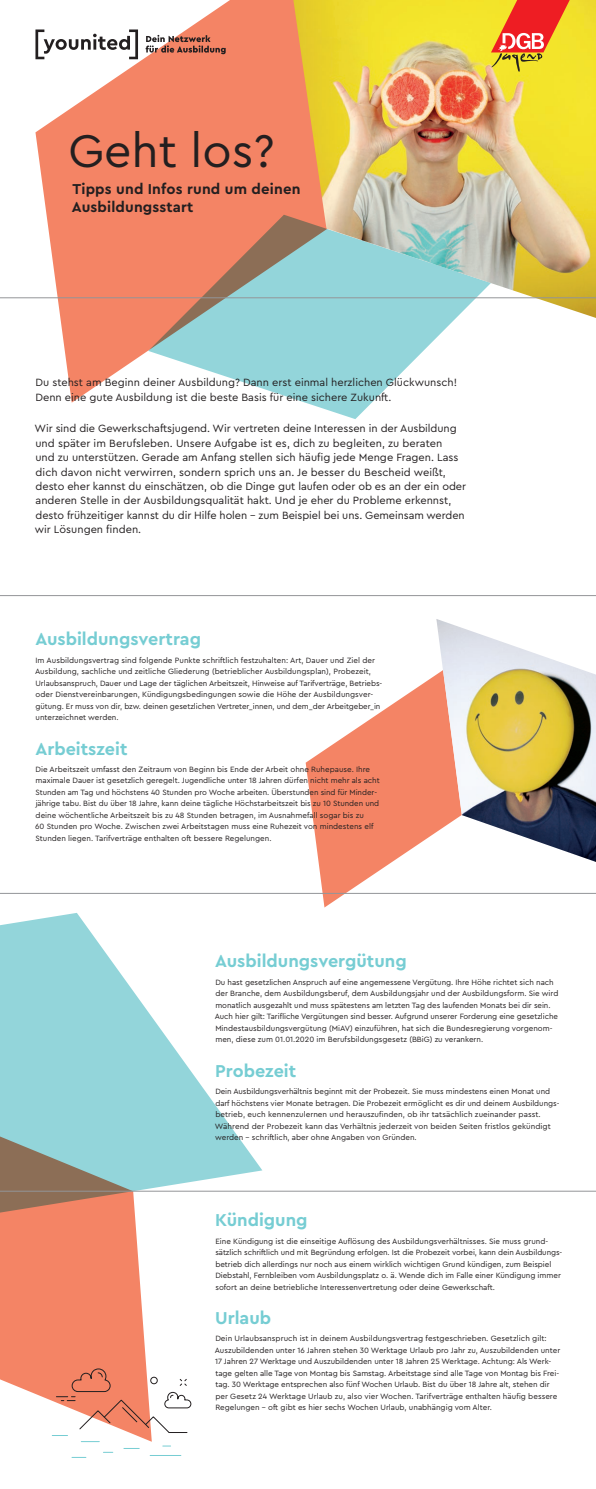
<style>
.page{position:relative;width:596px;height:1489px;background:#fff}
.page>*{position:absolute;margin:0;border:0;box-sizing:border-box;transform-origin:0 0}
.t1{font:48px "Cera PRO";color:#231f20}
.t2{font:700 18px "Cera PRO";color:#76cdd3}
.t3{font:700 15px/18px "Cera PRO";letter-spacing:.01em;color:#231f20}
.t4{font:11px/14.4px "Cera PRO";color:#231f20}
.t5{font:8px/11.5px "Cera PRO";letter-spacing:-.005em;color:#231f20}
</style>
<div class="page">
<svg style="left:35px;top:0;width:258px;height:402px;fill:#f48465"></svg>
<svg style="left:0;top:913px;width:262px;height:279px;fill:#93d5da"></svg>
<svg style="left:148px;top:215px;width:308px;height:204px;fill:#93d5da"></svg>
<svg style="left:0;top:1106px;width:152px;height:330px;background:#d49f8c"></svg>
<svg style="left:305px;top:675px;width:156px;height:232px;fill:#f48465"></svg>
<img style="left:293px;top:0;width:302px;height:318px">
<img style="left:436px;top:619px;width:159px;height:242px">
<svg style="left:52px;top:1367px;width:139px;height:90px"></svg>
<svg style="left:35px;top:29px;width:190px;height:30px"></svg>
<svg style="left:490px;top:0;width:83px;height:72px;background:#eb9034"></svg>
<hr style="left:0;top:297px;width:595px;height:1px;background:#939598">
<hr style="left:0;top:595px;width:595px;height:1px;background:#939598">
<hr style="left:0;top:893px;width:595px;height:1px;background:#939598">
<hr style="left:0;top:1190px;width:595px;height:1px;background:#939598">
<h1 class="t1" style="left:68px;top:119px;width:208px">Geht los?</h1>
<h3 class="t3" style="left:72px;top:179px;width:230px">Tipps und Infos rund um deinen<br>Ausbildungsstart</h3>
<h3 class="t4" style="left:35px;top:375px;width:423px">Du stehst am Beginn deiner Ausbildung? Dann erst einmal herzlichen Glückwunsch!<br>Denn eine gute Ausbildung ist die beste Basis für eine sichere Zukunft.</h3>
<p class="t4" style="left:34px;top:421px;width:433px">Wir sind die Gewerkschaftsjugend. Wir vertreten deine Interessen in der Ausbildung und später im Berufsleben. Unsere Aufgabe ist es, dich zu begleiten, zu beraten<br>und zu unterstützen. Gerade am Anfang stellen sich häufig jede Menge Fragen. Lass dich davon nicht verwirren, sondern sprich uns an. Je besser du Bescheid weißt, desto eher kannst du einschätzen, ob die Dinge gut laufen oder ob es an der ein oder anderen Stelle in der Ausbildungsqualität hakt. Und je eher du Probleme erkennst, desto frühzeitiger kannst du dir Hilfe holen – zum Beispiel bei uns. Gemeinsam werden wir Lösungen finden.</p>
<h2 class="t2" style="left:35px;top:627px;width:167px">Ausbildungsvertrag</h2>
<p class="t5" style="left:35px;top:653px;width:348px">Im Ausbildungsvertrag sind folgende Punkte schriftlich festzuhalten: Art, Dauer und Ziel der Ausbildung, sachliche und zeitliche Gliederung (betrieblicher Ausbildungsplan), Probezeit, Urlaubsanspruch, Dauer und Lage der täglichen Arbeitszeit, Hinweise auf Tarifverträge, Betriebs&shy;oder Dienstvereinbarungen, Kündigungsbedingungen sowie die Höhe der Ausbildungsver&shy;gütung. Er muss von dir, bzw. deinen gesetzlichen Vertreter_innen, und dem_der Arbeitgeber_in unterzeichnet werden.</p>
<h2 class="t2" style="left:35px;top:736px;width:93px">Arbeitszeit</h2>
<p class="t5" style="left:35px;top:763px;width:346px">Die Arbeitszeit umfasst den Zeitraum von Beginn bis Ende der Arbeit ohne Ruhepause. Ihre maximale Dauer ist gesetzlich geregelt. Jugendliche unter 18 Jahren dürfen nicht mehr als acht Stunden am Tag und höchstens 40 Stunden pro Woche arbeiten. Überstunden sind für Minder&shy;jährige tabu. Bist du über 18 Jahre, kann deine tägliche Höchstarbeitszeit bis zu 10 Stunden und deine wöchentliche Arbeitszeit bis zu 48 Stunden betragen, im Ausnahmefall sogar bis zu<br>60 Stunden pro Woche. Zwischen zwei Arbeitstagen muss eine Ruhezeit von mindestens elf Stunden liegen. Tarifverträge enthalten oft bessere Regelungen.</p>
<h2 class="t2" style="left:215px;top:949px;width:193px">Ausbildungsvergütung</h2>
<p class="t5" style="left:215px;top:975px;width:345px">Du hast gesetzlichen Anspruch auf eine angemessene Vergütung. Ihre Höhe richtet sich nach der Branche, dem Ausbildungsberuf, dem Ausbildungsjahr und der Ausbildungsform. Sie wird monatlich ausgezahlt und muss spätestens am letzten Tag des laufenden Monats bei dir sein.<br>Auch hier gilt: Tarifliche Vergütungen sind besser. Aufgrund unserer Forderung eine gesetzliche Mindestausbildungsvergütung (MiAV) einzuführen, hat sich die Bundesregierung vorgenom&shy;men, diese zum 01.01.2020 im Berufsbildungsgesetz (BBiG) zu verankern.</p>
<h2 class="t2" style="left:215px;top:1058px;width:82px">Probezeit</h2>
<p class="t5" style="left:215px;top:1085px;width:346px">Dein Ausbildungsverhältnis beginnt mit der Probezeit. Sie muss mindestens einen Monat und darf höchstens vier Monate betragen. Die Probezeit ermöglicht es dir und deinem Ausbildungs&shy;betrieb, euch kennenzulernen und herauszufinden, ob ihr tatsächlich zueinander passt.<br>Während der Probezeit kann das Verhältnis jederzeit von beiden Seiten fristlos gekündigt werden – schriftlich, aber ohne Angaben von Gründen.</p>
<h2 class="t2" style="left:215px;top:1208px;width:94px">Kündigung</h2>
<p class="t5" style="left:215px;top:1234px;width:348px">Eine Kündigung ist die einseitige Auflösung des Ausbildungsverhältnisses. Sie muss grund&shy;sätzlich schriftlich und mit Begründung erfolgen. Ist die Probezeit vorbei, kann dein Ausbildungs&shy;betrieb dich allerdings nur noch aus einem wirklich wichtigen Grund kündigen, zum Beispiel Diebstahl, Fernbleiben vom Ausbildungsplatz o. ä. Wende dich im Falle einer Kündigung immer sofort an deine betriebliche Interessenvertretung oder deine Gewerkschaft.</p>
<h2 class="t2" style="left:215px;top:1305px;width:57px">Urlaub</h2>
<p class="t5" style="left:215px;top:1332px;width:347px">Dein Urlaubsanspruch ist in deinem Ausbildungsvertrag festgeschrieben. Gesetzlich gilt:<br>Auszubildenden unter 16 Jahren stehen 30 Werktage Urlaub pro Jahr zu, Auszubildenden unter 17 Jahren 27 Werktage und Auszubildenden unter 18 Jahren 25 Werktage. Achtung: Als Werk&shy;tage gelten alle Tage von Montag bis Samstag. Arbeitstage sind alle Tage von Montag bis Frei&shy;tag. 30 Werktage entsprechen also fünf Wochen Urlaub. Bist du über 18 Jahre alt, stehen dir per Gesetz 24 Werktage Urlaub zu, also vier Wochen. Tarifverträge enthalten häufig bessere Regelungen – oft gibt es hier sechs Wochen Urlaub, unabhängig vom Alter.</p>
</div>
